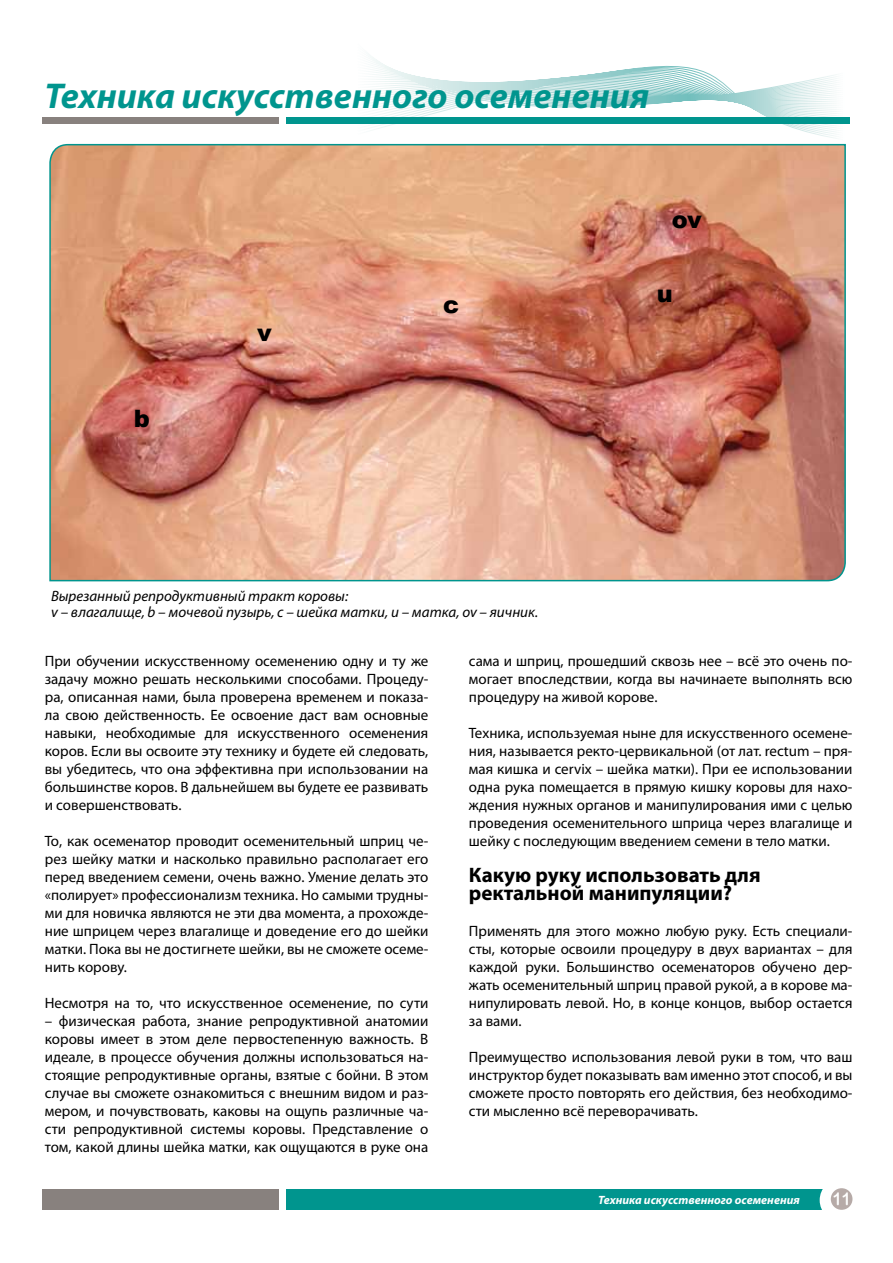
<style>
.page{position:relative;width:893px;height:1263px;background:#fff}
.page>*{position:absolute;margin:0;border:0;box-sizing:border-box;transform-origin:0 0}
.t1{font:italic 700 36px "Myriad Pro";color:#00958e}
.t2{font:900 24px "Arial";color:#000}
.t3{font:700 21px/18px "Myriad Pro";color:#000}
.t4{font:17.7px "Arial Rounded MT Bold";color:#fff;scale:.85 1}
.t5{font:15px/18px "Myriad Pro";color:#000;text-align:justify}
.t6{font:italic 15px/16.5px "Myriad Pro";color:#000}
.t7{font:italic 700 12px "Myriad Pro";color:#fff}
</style>
<div class="page">
<div style="left:286px;top:1188px;width:556px;height:21px;background:#00958e"></div>
<div style="left:42px;top:1188px;width:237px;height:21px;background:#88817e"></div>
<div style="left:820px;top:1178px;width:43px;height:44px;background:#fff;border-radius:50%"></div>
<div style="left:831px;top:1188px;width:21px;height:22px;background:#b6aaa7;border-radius:50%"></div>
<svg style="left:357px;top:57px;width:493px;height:81px"></svg>
<div style="left:286px;top:117px;width:564px;height:6px;background:#00958e"></div>
<div style="left:42px;top:117px;width:237px;height:7px;background:#88817e"></div>
<img style="left:49px;top:143px;width:797px;height:439px">
<h1 class="t1" style="left:45px;top:72px;width:606px">Техника искусственного осеменения</h1>
<h2 class="t2" style="left:134px;top:400px;width:18px">b</h2>
<h2 class="t2" style="left:257px;top:315px;width:16px">v</h2>
<h2 class="t2" style="left:443px;top:287px;width:18px">c</h2>
<h2 class="t2" style="left:672px;top:202px;width:31px">ov</h2>
<h2 class="t2" style="left:657px;top:276px;width:18px">u</h2>
<p class="t6" style="left:51px;top:587px;width:489px">Вырезанный репродуктивный тракт коровы:<br>v – влагалище, b – мочевой пузырь, c – шейка матки, u – матка, ov – яичник.</p>
<p class="t5" style="left:45px;top:652px;width:385px">При обучении искусственному осеменению одну и ту же задачу можно решать несколькими способами. Процеду&shy;ра, описанная нами, была проверена временем и показа&shy;ла свою действенность. Ее освоение даст вам основные навыки, необходимые для искусственного осеменения коров. Если вы освоите эту технику и будете ей следовать, вы убедитесь, что она эффективна при использовании на большинстве коров. В дальнейшем вы будете ее развивать и совершенствовать.</p>
<p class="t5" style="left:45px;top:832px;width:385px">То, как осеменатор проводит осеменительный шприц че&shy;рез шейку матки и насколько правильно располагает его перед введением семени, очень важно. Умение делать это «полирует» профессионализм техника. Но самыми трудны&shy;ми для новичка являются не эти два момента, а прохожде&shy;ние шприцем через влагалище и доведение его до шейки матки. Пока вы не достигнете шейки, вы не сможете осеме&shy;нить корову.</p>
<p class="t5" style="left:45px;top:994px;width:385px">Несмотря на то, что искусственное осеменение, по сути</p>
<p class="t5" style="left:45px;top:1012px;width:385px">– физическая работа, знание репродуктивной анатомии коровы имеет в этом деле первостепенную важность. В идеале, в процессе обучения должны использоваться на&shy;стоящие репродуктивные органы, взятые с бойни. В этом случае вы сможете ознакомиться с внешним видом и раз&shy;мером, и почувствовать, каковы на ощупь различные ча&shy;сти репродуктивной системы коровы. Представление о том, какой длины шейка матки, как ощущаются в руке она</p>
<p class="t5" style="left:469px;top:652px;width:385px">сама и шприц, прошедший сквозь нее – всё это очень по&shy;могает впоследствии, когда вы начинаете выполнять всю процедуру на живой корове.</p>
<p class="t5" style="left:469px;top:724px;width:385px">Техника, используемая ныне для искусственного осемене&shy;ния, называется ректо-цервикальной (от лат. rectum – пря&shy;мая кишка и cervix – шейка матки). При ее использовании одна рука помещается в прямую кишку коровы для нахо&shy;ждения нужных органов и манипулирования ими с целью проведения осеменительного шприца через влагалище и шейку с последующим введением семени в тело матки.</p>
<h3 class="t3" style="left:469px;top:865px;width:293px">Какую руку использовать для ректальной манипуляции?</h3>
<p class="t5" style="left:469px;top:922px;width:385px">Применять для этого можно любую руку. Есть специали&shy;сты, которые освоили процедуру в двух вариантах – для каждой руки. Большинство осеменаторов обучено дер&shy;жать осеменительный шприц правой рукой, а в корове ма&shy;нипулировать левой. Но, в конце концов, выбор остается за вами.</p>
<p class="t5" style="left:469px;top:1048px;width:385px">Преимущество использования левой руки в том, что ваш инструктор будет показывать вам именно этот способ, и вы сможете просто повторять его действия, без необходимо&shy;сти мысленно всё переворачивать.</p>
<p class="t7" style="left:598px;top:1192px;width:203px">Техника искусственного осеменения</p>
<p class="t4" style="left:833px;top:1188px;width:22px">11</p>
</div>
